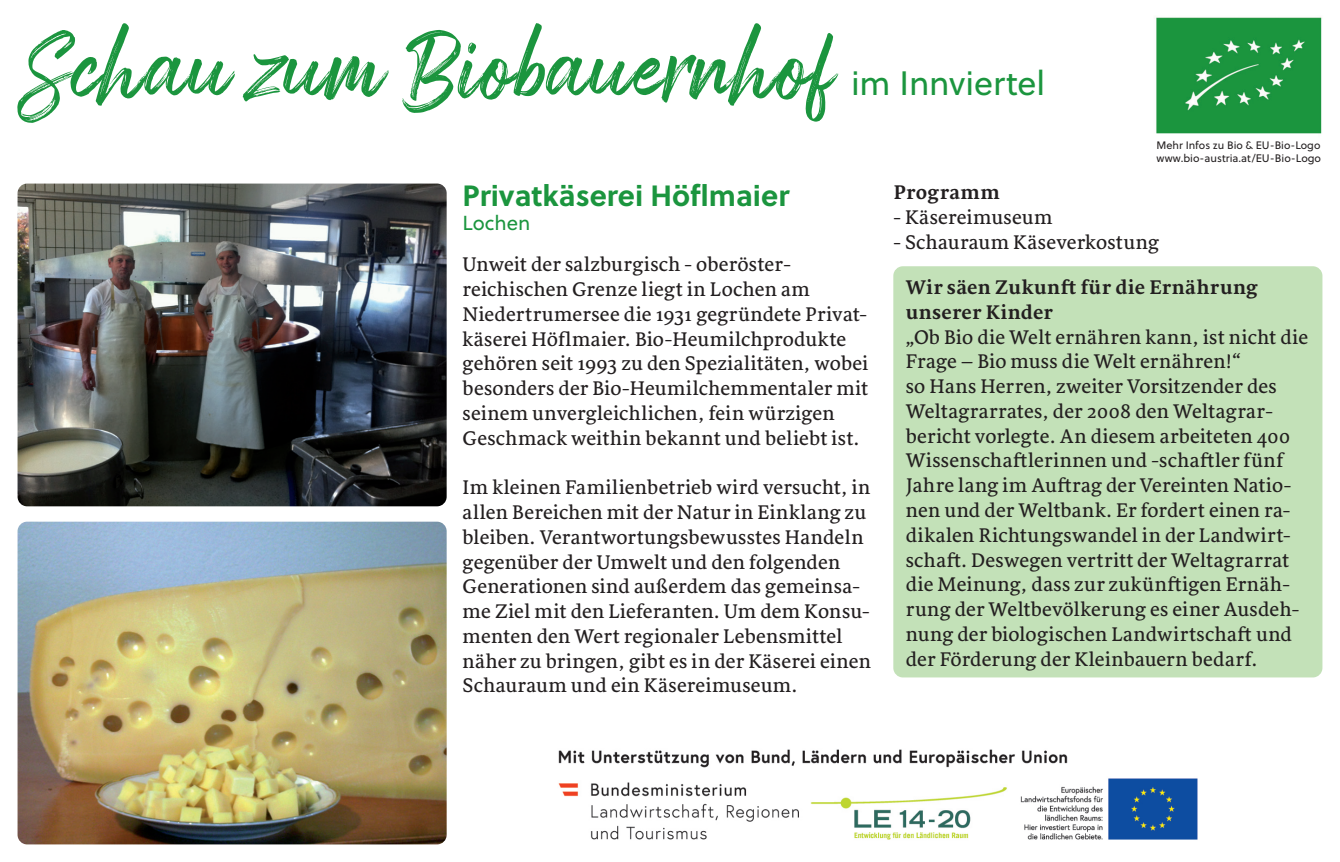
<style>
.page{position:relative;width:1340px;height:862px;background:#fff}
.page>*{position:absolute;margin:0;border:0;box-sizing:border-box;transform-origin:0 0}
.t1{font:90px "Arsilon";letter-spacing:.005em;color:#1b953e}
.t2{font:33.75px "Soleil";color:#1b953e}
.t3{font:700 29.25px "Soleil";color:#1b953e}
.t4{font:20.25px/24.8px "Sirba";letter-spacing:.015em;color:#231f20}
.t5{font:700 20.25px/24.8px "Sirba";letter-spacing:.025em;color:#231f20}
.t6{font:20.25px "Soleil";color:#1b953e}
.t7{font:10.8px/13px "Soleil";color:#231f20}
</style>
<div class="page">
<div style="left:893px;top:266px;width:429px;height:411px;background:#c3e1b8;border-radius:10px"></div>
<img style="left:558px;top:749px;width:640px;height:91px">
<img style="left:1156px;top:17px;width:166px;height:117px">
<img style="left:18px;top:183px;width:428px;height:323px">
<img style="left:18px;top:521px;width:428px;height:322px">
<h1 class="t1" style="left:18px;top:11px;width:820px">Schau zum Biobauernhof</h1>
<h2 class="t2" style="left:851px;top:62px;width:195px">im Innviertel</h2>
<p class="t7" style="left:1156px;top:138px;width:166px">Mehr Infos zu Bio &amp; EU-Bio-Logo www.bio-austria.at/EU-Bio-Logo</p>
<h3 class="t3" style="left:462px;top:176px;width:328px">Privatkäserei Höflmaier</h3>
<p class="t6" style="left:462px;top:210px;width:69px">Lochen</p>
<p class="t4" style="left:462px;top:253px;width:407px">Unweit der salzburgisch - oberöster&shy;reichischen Grenze liegt in Lochen am Niedertrumersee die 1931 gegründete Privat&shy;käserei Höflmaier. Bio-Heumilchprodukte gehören seit 1993 zu den Spezialitäten, wobei besonders der Bio-Heumilchemmentaler mit seinem unvergleichlichen, fein würzigen Geschmack weithin bekannt und beliebt ist.</p>
<p class="t4" style="left:462px;top:475px;width:410px">Im kleinen Familienbetrieb wird versucht, in allen Bereichen mit der Natur in Einklang zu bleiben. Verantwortungsbewusstes Handeln gegenüber der Umwelt und den folgenden Generationen sind außerdem das gemeinsa&shy;me Ziel mit den Lieferanten. Um dem Konsu&shy;menten den Wert regionaler Lebensmittel näher zu bringen, gibt es in der Käserei einen Schauraum und ein Käsereimuseum.</p>
<p class="t5" style="left:893px;top:180px;width:108px">Programm</p>
<p class="t4" style="left:893px;top:205px;width:160px">- Käsereimuseum</p>
<p class="t4" style="left:893px;top:230px;width:267px">- Schauraum Käseverkostung</p>
<p class="t5" style="left:905px;top:275px;width:353px">Wir säen Zukunft für die Ernährung unserer Kinder</p>
<p class="t4" style="left:905px;top:325px;width:404px">„Ob Bio die Welt ernähren kann, ist nicht die Frage – Bio muss die Welt ernähren!“<br>so Hans Herren, zweiter Vorsitzender des Weltagrarrates, der 2008 den Weltagrar&shy;bericht vorlegte. An diesem arbeiteten 400<br>Wissenschaftlerinnen und -schaftler fünf Jahre lang im Auftrag der Vereinten Natio&shy;nen und der Weltbank. Er fordert einen ra&shy;dikalen Richtungswandel in der Landwirt&shy;schaft. Deswegen vertritt der Weltagrarrat die Meinung, dass zur zukünftigen Ernäh&shy;rung der Weltbevölkerung es einer Ausdeh&shy;nung der biologischen Landwirtschaft und der Förderung der Kleinbauern bedarf.</p>
</div>
